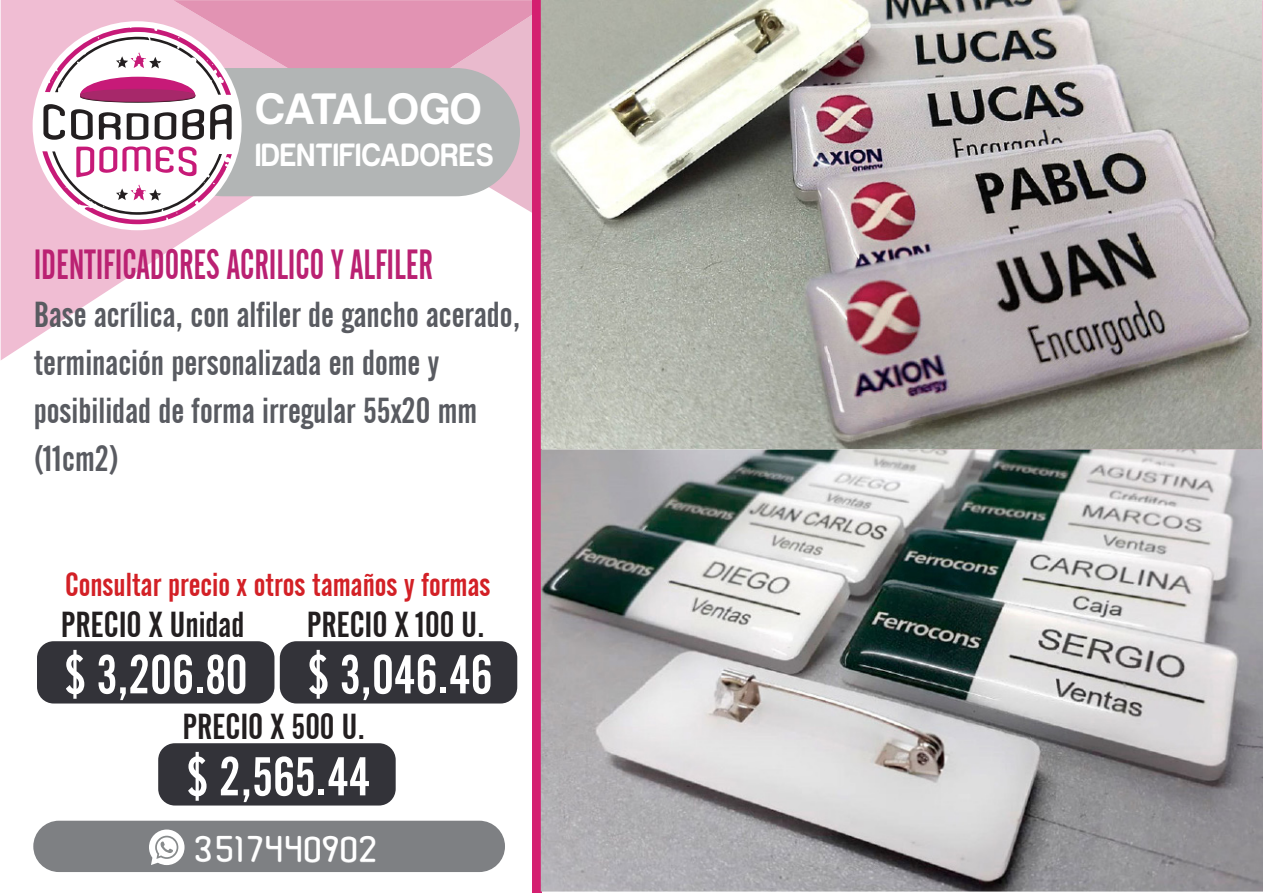
<style>
.page{position:relative;width:1263px;height:893px;background:#fff}
.page>*{position:absolute;margin:0;border:0;box-sizing:border-box;transform-origin:0 0}
.precios{font:54px "Alternate Gothic No 2 BT";color:#fff}
.t1{font:700 45px "Harabara Mais Bold Harabara Mais";color:#fff}
.PRODUCTO{font:42px "Alternate Gothic No 2 BT";color:#ba2172;scale:.82 1}
.detalle{font:36px/48px "Alternate Gothic No 2 BT";color:#595b61}
.t2{font:36px "Alternate Gothic No 2 BT";color:#231f20}
.t3{font:35.4px "Adidas Unity";color:#fff}
.t4{font:33px "Alternate Gothic No 2 BT";color:#d32026}
.t5{font:700 33px "Harabara Mais Bold Harabara Mais";color:#fff;scale:.89 1}
</style>
<div class="page">
<svg style="left:1px;top:0;width:372px;height:360px"></svg>
<div style="left:532px;top:0;width:10px;height:893px;background:#d41f70"></div>
<div style="left:159px;top:68px;width:361px;height:128px;background:#b2b5b5;border-radius:64px"></div>
<div style="left:33px;top:21px;width:209px;height:209px;background:#fff;border-radius:50%"></div>
<svg style="left:43px;top:0;width:498px;height:140px"></svg>
<svg style="left:42px;top:146px;width:190px;height:78px"></svg>
<div style="left:33px;top:821px;width:472px;height:51px;background:#7e8083;border-radius:26px"></div>
<svg style="left:149px;top:829px;width:36px;height:36px"></svg>
<img style="left:541px;top:0;width:722px;height:892px">
<div style="left:37px;top:641px;width:237px;height:62px;background:#333339;border-radius:17px"></div>
<div style="left:158px;top:743px;width:238px;height:62px;background:#333339;border-radius:17px"></div>
<div style="left:280px;top:641px;width:237px;height:62px;background:#333339;border-radius:17px"></div>
<p class="t1" style="left:255px;top:82px;width:228px">CATALOGO</p>
<p class="t5" style="left:255px;top:135px;width:270px">IDENTIFICADORES</p>
<p class="PRODUCTO" style="left:34px;top:241px;width:488px">IDENTIFICADORES ACRILICO Y ALFILER</p>
<p class="detalle" style="left:34px;top:291px;width:488px">Base acrílica, con alfiler de gancho acerado, terminación personalizada en dome y posibilidad de forma irregular 55x20 mm (11cm2)</p>
<p class="t4" style="left:65px;top:566px;width:427px">Consultar precio x otros tamaños y formas</p>
<p class="t2" style="left:61px;top:604px;width:185px">PRECIO X Unidad</p>
<p class="precios" style="left:64px;top:645px;width:185px">$ 3,206.80</p>
<p class="t2" style="left:307px;top:604px;width:180px">PRECIO X 100 U.</p>
<p class="precios" style="left:307px;top:645px;width:187px">$ 3,046.46</p>
<p class="t2" style="left:183px;top:706px;width:184px">PRECIO X 500 U.</p>
<p class="precios" style="left:186px;top:747px;width:185px">$ 2,565.44</p>
<p class="t3" style="left:194px;top:829px;width:186px">3517440902</p>
</div>
